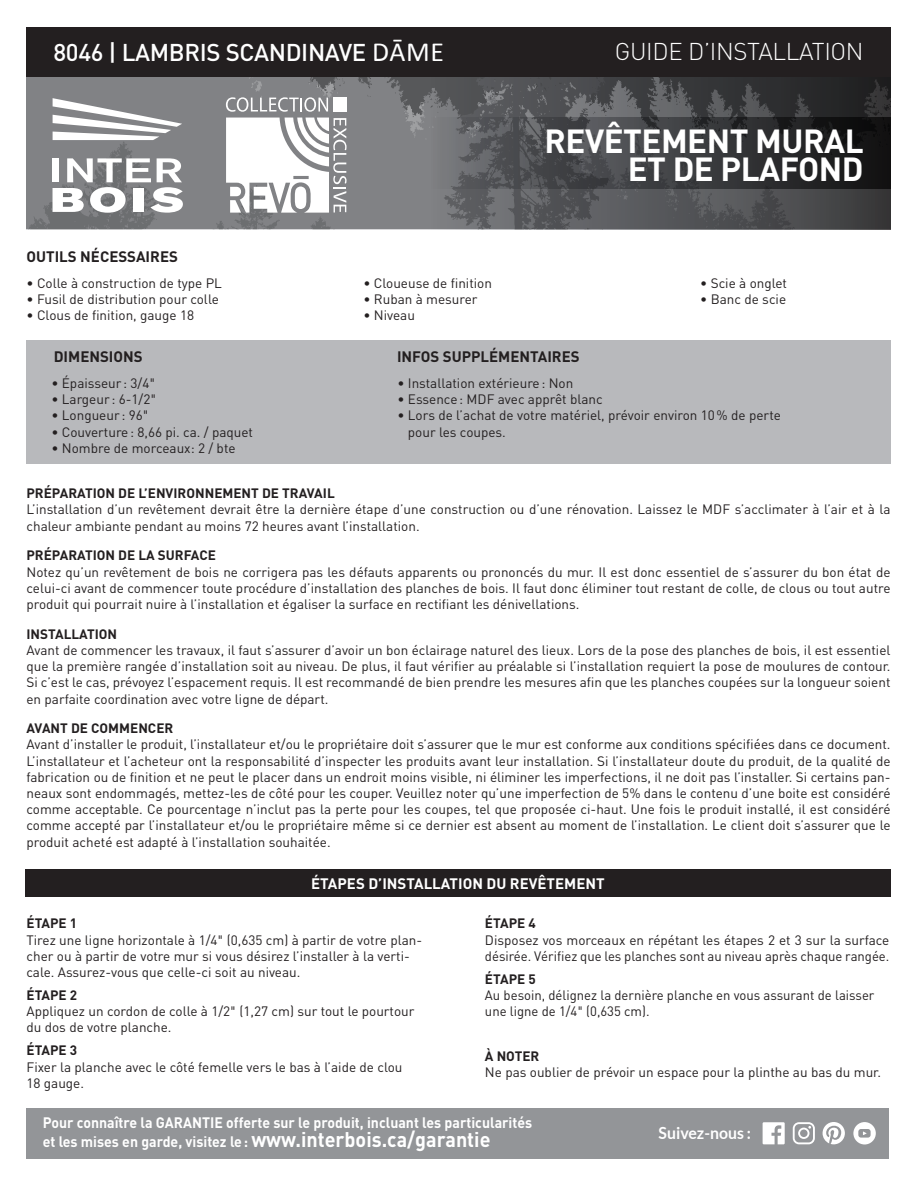
<style>
.page{position:relative;width:918px;height:1187px;background:#fff}
.page>*{position:absolute;margin:0;border:0;box-sizing:border-box;transform-origin:0 0}
.t1{font:700 33px/28.5px "DIN";letter-spacing:-.015em;color:#fff;text-align:right}
.t2{font:500 24px "DIN";letter-spacing:-.015em;color:#fff}
.t3{font:300 24px "DIN";letter-spacing:-.015em;color:#fff}
.t4{font:700 16.5px "Lato";color:#fff;scale:.96 1}
.t5{font:700 15px/19.5px "DIN";color:#fff;scale:.94 1}
.t6{font:700 15px "DIN";color:#231f20}
.t7{font:700 15px "DIN";color:#fff}
.t8{font:13.5px/16.2px "DIN";color:#231f20}
.t9{font:700 13.5px "DIN";color:#231f20}
.s1{font-family:"Calibri";font-weight:400;font-size:27.75px}
.s2{font-family:"Helvetica Neue LT Std"}
.s3{font-weight:700}
.s4{font-size:21px}
</style>
<div class="page">
<svg style="left:27px;top:77px;width:402px;height:64px;background:#7f8083"></svg>
<svg style="left:27px;top:141px;width:402px;height:88px;background:#7e7f82"></svg>
<svg style="left:53px;top:98px;width:129px;height:42px"></svg>
<svg style="left:53px;top:158px;width:130px;height:55px"></svg>
<svg style="left:226px;top:97px;width:102px;height:15px"></svg>
<svg style="left:226px;top:118px;width:121px;height:95px"></svg>
<div style="left:334px;top:98px;width:13px;height:14px;background:#fff"></div>
<svg style="left:429px;top:77px;width:462px;height:152px;background:#4e4f52"></svg>
<svg style="left:429px;top:117px;width:462px;height:72px;background:#3e3f42"></svg>
<div style="left:25px;top:869px;width:866px;height:27px;background:#231f20"></div>
<div style="left:27px;top:340px;width:864px;height:123px;background:#b8b9bc"></div>
<div style="left:27px;top:1108px;width:862px;height:50px;background:#939598"></div>
<div style="left:27px;top:28px;width:864px;height:49px;background:#231f20"></div>
<svg style="left:763px;top:1122px;width:22px;height:22px"></svg>
<svg style="left:823px;top:1122px;width:22px;height:22px"></svg>
<svg style="left:853px;top:1122px;width:23px;height:22px"></svg>
<svg style="left:793px;top:1122px;width:22px;height:22px"></svg>
<h2 class="t2" style="left:53px;top:37px;width:392px">8046 | LAMBRIS SCANDINAVE <span class="s1">DĀME</span></h2>
<h2 class="t3" style="left:615px;top:36px;width:250px">GUIDE D’INSTALLATION</h2>
<p class="t6" style="left:27px;top:246px;width:153px">OUTILS NÉCESSAIRES</p>
<p class="t8" style="left:27px;top:275px;width:197px">• Colle à construction de type PL</p>
<p class="t8" style="left:27px;top:291px;width:194px">• Fusil de distribution pour colle</p>
<p class="t8" style="left:27px;top:307px;width:169px">• Clous de finition, gauge 18</p>
<p class="t8" style="left:363px;top:275px;width:130px">• Cloueuse de finition</p>
<p class="t8" style="left:363px;top:291px;width:116px">• Ruban à mesurer</p>
<p class="t8" style="left:363px;top:307px;width:53px">• Niveau</p>
<h1 class="t1" style="left:544px;top:125px;width:321px">REVÊTEMENT MURAL<br>ET DE PLAFOND</h1>
<p class="t8" style="left:700px;top:275px;width:88px">• Scie à onglet</p>
<p class="t8" style="left:700px;top:291px;width:87px">• Banc de scie</p>
<p class="t6" style="left:54px;top:347px;width:90px">DIMENSIONS</p>
<p class="t6" style="left:397px;top:347px;width:184px">INFOS SUPPLÉMENTAIRES</p>
<p class="t8" style="left:51px;top:375px;width:105px">• Épaisseur : 3/4<span class="s2">"</span></p>
<p class="t8" style="left:51px;top:391px;width:106px">• Largeur : 6-1/2<span class="s2">"</span></p>
<p class="t8" style="left:51px;top:407px;width:99px">• Longueur : 96<span class="s2">"</span></p>
<p class="t8" style="left:51px;top:423px;width:203px">• Couverture: 8,66 pi. ca. / paquet</p>
<p class="t8" style="left:51px;top:440px;width:186px">• Nombre de morceaux: 2 / bte</p>
<p class="t8" style="left:397px;top:375px;width:178px">• Installation extérieure: Non</p>
<p class="t8" style="left:397px;top:391px;width:207px">• Essence: MDF avec apprêt blanc</p>
<p class="t8" style="left:408px;top:407px;width:374px;text-indent:-11px">• Lors de l’achat de votre matériel, prévoir environ 10% de perte pour les coupes.</p>
<p class="t9" style="left:27px;top:484px;width:310px">PRÉPARATION DE L’ENVIRONNEMENT DE TRAVAIL</p>
<p class="t8" style="left:27px;top:501px;width:866px">L’installation d’un revêtement devrait être la dernière étape d’une construction ou d’une rénovation. Laissez le MDF s’acclimater à l’air et à la chaleur ambiante pendant au moins 72 heures avant l’installation.</p>
<p class="t9" style="left:27px;top:547px;width:191px">PRÉPARATION DE LA SURFACE</p>
<p class="t8" style="left:27px;top:563px;width:866px;text-align:justify">Notez qu’un revêtement de bois ne corrigera pas les défauts apparents ou prononcés du mur. Il est donc essentiel de s’assurer du bon état de celui-ci avant de commencer toute procédure d’installation des planches de bois. Il faut donc éliminer tout restant de colle, de clous ou tout autre produit qui pourrait nuire à l’installation et égaliser la surface en rectifiant les dénivellations.</p>
<p class="t9" style="left:27px;top:625px;width:92px">INSTALLATION</p>
<p class="t8" style="left:27px;top:642px;width:866px;text-align:justify">Avant de commencer les travaux, il faut s’assurer d’avoir un bon éclairage naturel des lieux. Lors de la pose des planches de bois, il est essentiel que la première rangée d’installation soit au niveau. De plus, il faut vérifier au préalable si l’installation requiert la pose de moulures de contour.<br>Si c’est le cas, prévoyez l’espacement requis. Il est recommandé de bien prendre les mesures afin que les planches coupées sur la longueur soient en parfaite coordination avec votre ligne de départ.</p>
<p class="t9" style="left:27px;top:719px;width:148px">AVANT DE COMMENCER</p>
<p class="t8" style="left:27px;top:736px;width:866px;text-align:justify">Avant d’installer le produit, l’installateur et/ou le propriétaire doit s’assurer que le mur est conforme aux conditions spécifiées dans ce document.<br>L’installateur et l’acheteur ont la responsabilité d’inspecter les produits avant leur installation. Si l’installateur doute du produit, de la qualité de fabrication ou de finition et ne peut le placer dans un endroit moins visible, ni éliminer les imperfections, il ne doit pas l’installer. Si certains pan&shy;neaux sont endommagés, mettez-les de côté pour les couper. Veuillez noter qu’une imperfection de 5% dans le contenu d’une boite est considéré comme acceptable. Ce pourcentage n’inclut pas la perte pour les coupes, tel que proposée ci-haut. Une fois le produit installé, il est considéré comme accepté par l’installateur et/ou le propriétaire même si ce dernier est absent au moment de l’installation. Le client doit s’assurer que le produit acheté est adapté à l’installation souhaitée.</p>
<p class="t7" style="left:311px;top:874px;width:295px">ÉTAPES D’INSTALLATION DU REVÊTEMENT</p>
<p class="t8" style="left:27px;top:915px;width:397px"><span class="s3">ÉTAPE 1<br></span>Tirez une ligne horizontale à 1/4<span class="s2">"</span> (0,635 cm) à partir de votre plan&shy;cher ou à partir de votre mur si vous désirez l’installer à la verti&shy;cale. Assurez-vous que celle-ci soit au niveau.</p>
<p class="t8" style="left:27px;top:986px;width:389px"><span class="s3">ÉTAPE 2<br></span>Appliquez un cordon de colle à 1/2<span class="s2">"</span> (1,27 cm) sur tout le pourtour du dos de votre planche.</p>
<p class="t9" style="left:27px;top:1041px;width:52px">ÉTAPE 3</p>
<p class="t8" style="left:27px;top:1058px;width:378px">Fixer la planche avec le côté femelle vers le bas à l’aide de clou<br>18 gauge.</p>
<p class="t9" style="left:485px;top:914px;width:52px">ÉTAPE 4</p>
<p class="t8" style="left:485px;top:931px;width:406px">Disposez vos morceaux en répétant les étapes 2 et 3 sur la surface désirée. Vérifiez que les planches sont au niveau après chaque rangée.</p>
<p class="t9" style="left:485px;top:970px;width:52px">ÉTAPE 5</p>
<p class="t8" style="left:485px;top:986px;width:391px">Au besoin, délignez la dernière planche en vous assurant de laisser une ligne de 1/4<span class="s2">"</span> (0,635 cm).</p>
<p class="t9" style="left:485px;top:1047px;width:56px">À NOTER</p>
<p class="t8" style="left:485px;top:1064px;width:398px">Ne pas oublier de prévoir un espace pour la plinthe au bas du mur.</p>
<p class="t5" style="left:43px;top:1112px;width:522px">Pour connaître la GARANTIE offerte sur le produit, incluant les particularités et les mises en garde, visitez le: <span class="s4">www.interbois.ca/garantie</span></p>
<p class="t4" style="left:659px;top:1123px;width:98px">Suivez-nous :</p>
</div>
